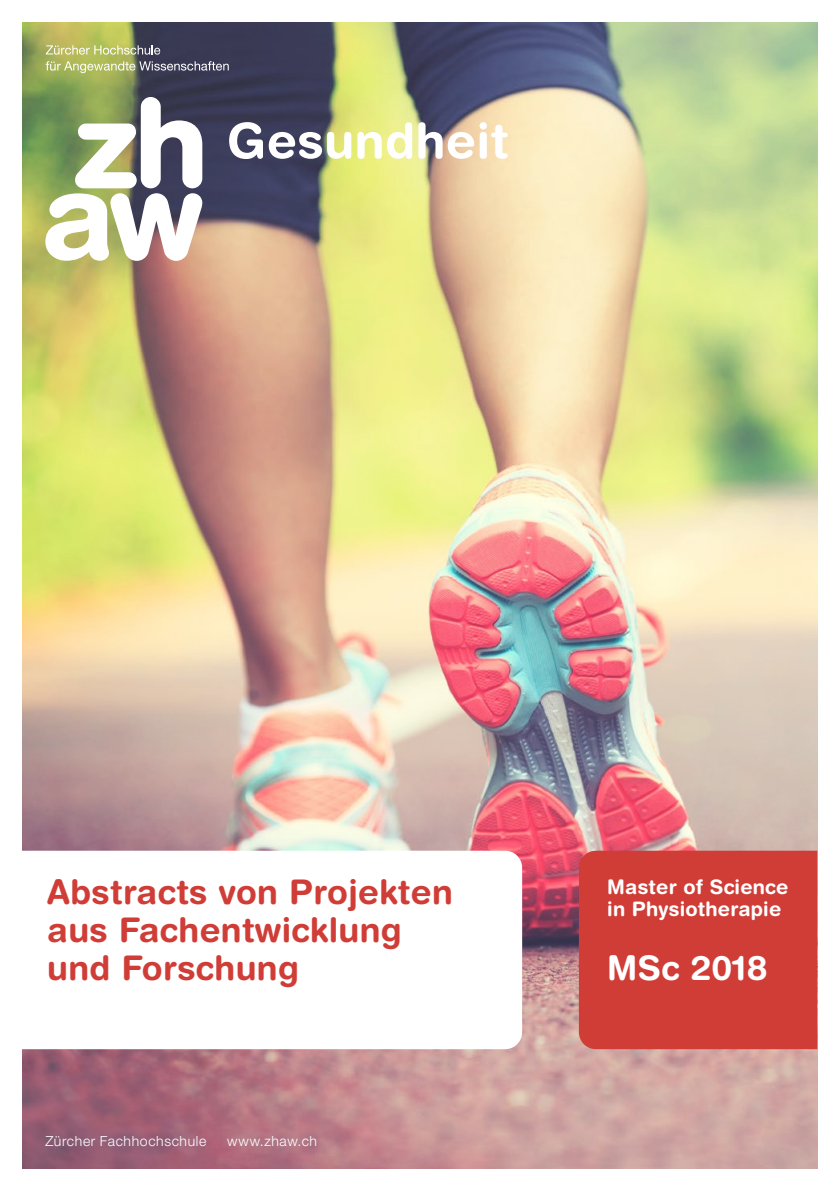
<style>
.page{position:relative;width:840px;height:1191px;background:#fff}
.page>*{position:absolute;margin:0;border:0;box-sizing:border-box;transform-origin:0 0}
.t1{font:700 34px/38px "Helvetica Rounded LT Std";letter-spacing:.01em;color:#d03d37}
.t2{font:700 34px "Helvetica Rounded LT Std";letter-spacing:.01em;color:#fff}
.t3{font:700 20px/22px "Helvetica Rounded LT Std";letter-spacing:.01em;color:#fff}
.t4{font:300 14px "Helvetica Neue LT Std";letter-spacing:.045em;color:#fff}
</style>
<div class="page">
<img style="left:23px;top:23px;width:793px;height:1145px">
<div style="left:578px;top:850px;width:238px;height:199px;background:#d03d37"></div>
<div style="left:34px;top:1123px;width:184px;height:34px;background:#006aa7;opacity:.45"></div>
<div style="left:216px;top:1124px;width:113px;height:33px;background:#006aa7;opacity:.45"></div>
<svg style="left:22px;top:850px;width:500px;height:199px"></svg>
<svg style="left:45px;top:97px;width:157px;height:164px"></svg>
<svg style="left:229px;top:122px;width:122px;height:37px"></svg>
<svg style="left:357px;top:122px;width:55px;height:37px"></svg>
<svg style="left:418px;top:122px;width:89px;height:37px"></svg>
<svg style="left:46px;top:45px;width:114px;height:10px"></svg>
<svg style="left:46px;top:61px;width:183px;height:12px;background:#90967c"></svg>
<p class="t1" style="left:47px;top:872px;width:407px">Abstracts von Projekten aus Fachentwicklung und Forschung</p>
<p class="t4" style="left:45px;top:1132px;width:162px">Zürcher Fachhochschule</p>
<p class="t4" style="left:227px;top:1132px;width:91px">www.zhaw.ch</p>
<p class="t3" style="left:607px;top:875px;width:183px">Master of Science in Physiotherapie</p>
<p class="t2" style="left:607px;top:947px;width:162px">MSc 2018</p>
</div>
